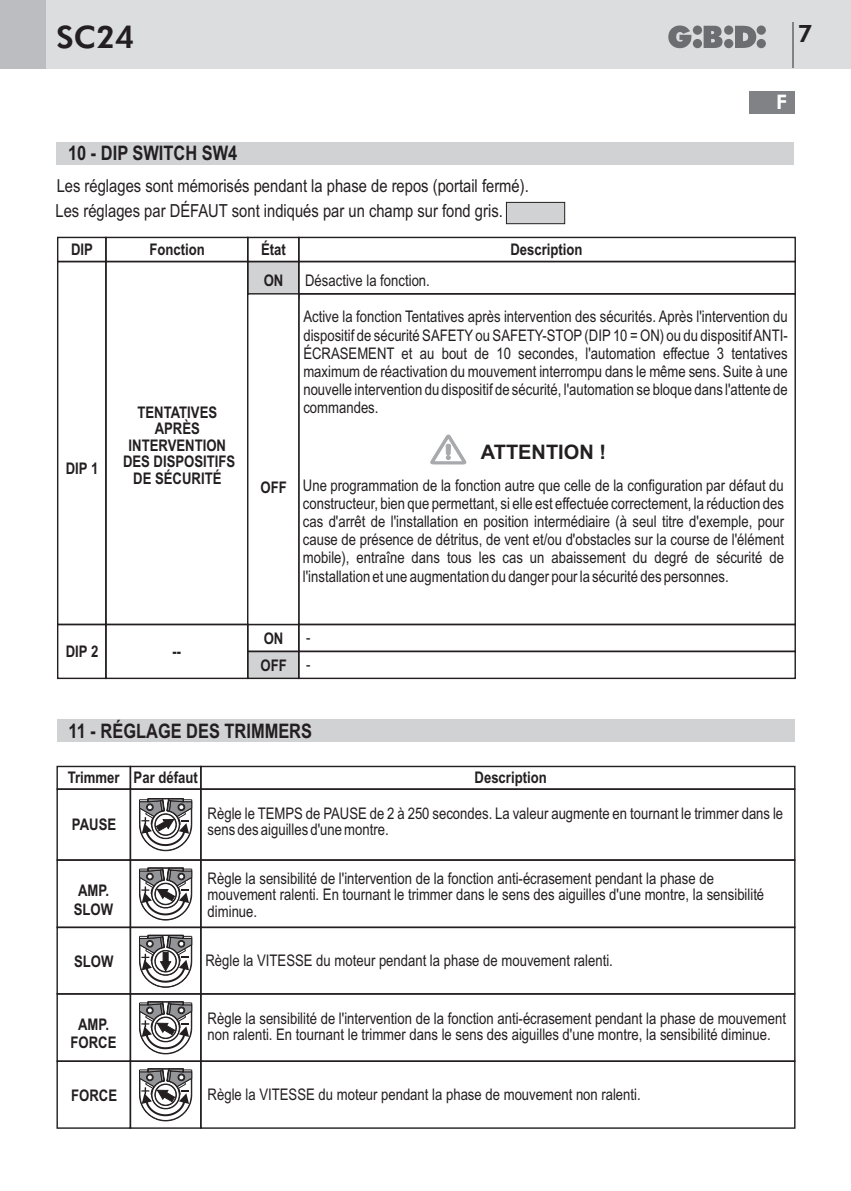
<style>
.page{position:relative;width:851px;height:1191px;background:#fff}
.page>*{position:absolute;margin:0;border:0;box-sizing:border-box;transform-origin:0 0}
.t1{font:800 31px "Futura BT";color:#231f20}
.t2{font:800 24px "Futura BT";color:#231f20}
.t3{font:700 20px "Arial Narrow";color:#231f20}
.t4{font:700 20px "Arial";color:#231f20}
.t5{font:800 20px "Futura BT";color:#fff}
.t6{font:18px "Arial Narrow";color:#231f20}
.t7{font:17.8px "Arial Narrow";color:#231f20}
.t8{font:16px/18.2px "Arial Narrow";color:#231f20}
.t9{font:700 16px/16.4px "Arial Narrow";color:#231f20}
</style>
<div class="page">
<div style="left:0;top:0;width:850px;height:68px;background:#dcdddf"></div>
<div style="left:0;top:0;width:45px;height:68px;background:#bcbdc0"></div>
<svg style="left:668px;top:26px;width:97px;height:22px"></svg>
<hr style="left:792px;top:23px;width:2px;height:45px;background:#808285">
<div style="left:748px;top:91px;width:46px;height:22px;background:#808285"></div>
<div style="left:298px;top:261px;width:497px;height:33px;border:1px solid #231f20"></div>
<div style="left:57px;top:142px;width:737px;height:22px;background:#d1d2d4"></div>
<svg style="left:506px;top:202px;width:59px;height:22px"></svg>
<svg style="left:246px;top:652px;width:54px;height:28px"></svg>
<div style="left:57px;top:624px;width:50px;height:55px;border:1px solid #231f20"></div>
<div style="left:247px;top:624px;width:52px;height:28px;border:1px solid #231f20"></div>
<div style="left:105px;top:624px;width:143px;height:55px;border:1px solid #231f20"></div>
<div style="left:298px;top:624px;width:497px;height:28px;border:1px solid #231f20"></div>
<div style="left:298px;top:650px;width:497px;height:29px;border:1px solid #231f20"></div>
<div style="left:57px;top:237px;width:50px;height:25px;border:1px solid #231f20"></div>
<div style="left:247px;top:237px;width:52px;height:25px;border:1px solid #231f20"></div>
<div style="left:105px;top:237px;width:143px;height:25px;border:1px solid #231f20"></div>
<div style="left:298px;top:237px;width:497px;height:25px;border:1px solid #231f20"></div>
<svg style="left:246px;top:260px;width:54px;height:366px"></svg>
<div style="left:57px;top:261px;width:50px;height:364px;border:1px solid #231f20"></div>
<div style="left:56px;top:859px;width:75px;height:69px;border:1px solid #231f20"></div>
<div style="left:57px;top:719px;width:737px;height:23px;background:#d1d2d4"></div>
<div style="left:56px;top:765px;width:75px;height:25px;border:1px solid #231f20"></div>
<div style="left:200px;top:765px;width:595px;height:25px;border:1px solid #231f20"></div>
<div style="left:200px;top:788px;width:595px;height:72px;border:1px solid #231f20"></div>
<div style="left:200px;top:926px;width:595px;height:68px;border:1px solid #231f20"></div>
<div style="left:56px;top:788px;width:75px;height:72px;border:1px solid #231f20"></div>
<div style="left:56px;top:1060px;width:75px;height:68px;border:1px solid #231f20"></div>
<div style="left:56px;top:926px;width:75px;height:68px;border:1px solid #231f20"></div>
<div style="left:130px;top:859px;width:71px;height:69px;border:1px solid #231f20"></div>
<div style="left:130px;top:765px;width:71px;height:25px;border:1px solid #231f20"></div>
<div style="left:130px;top:788px;width:71px;height:72px;border:1px solid #231f20"></div>
<div style="left:130px;top:926px;width:71px;height:68px;border:1px solid #231f20"></div>
<svg style="left:430px;top:434px;width:36px;height:30px"></svg>
<svg style="left:139px;top:798px;width:53px;height:53px"></svg>
<svg style="left:139px;top:1068px;width:53px;height:53px"></svg>
<svg style="left:139px;top:934px;width:53px;height:53px"></svg>
<svg style="left:139px;top:867px;width:53px;height:53px"></svg>
<div style="left:200px;top:993px;width:595px;height:69px;border:1px solid #231f20"></div>
<div style="left:56px;top:993px;width:75px;height:69px;border:1px solid #231f20"></div>
<div style="left:130px;top:993px;width:71px;height:69px;border:1px solid #231f20"></div>
<svg style="left:139px;top:1001px;width:53px;height:53px"></svg>
<h1 class="t1" style="left:56px;top:24px;width:79px">SC24</h1>
<h2 class="t2" style="left:797px;top:23px;width:16px">7</h2>
<p class="t3" style="left:68px;top:146px;width:171px">10 - DIP SWITCH SW4</p>
<p class="t7" style="left:57px;top:179px;width:473px">Les réglages sont mémorisés pendant la phase de repos (portail fermé).</p>
<p class="t6" style="left:56px;top:204px;width:448px">Les réglages par DÉFAUT sont indiqués par un champ sur fond gris.</p>
<p class="t9" style="left:71px;top:243px;width:23px">DIP</p>
<p class="t9" style="left:149px;top:243px;width:57px">Fonction</p>
<p class="t9" style="left:261px;top:243px;width:26px">État</p>
<p class="t9" style="left:510px;top:243px;width:74px">Description</p>
<p class="t9" style="left:264px;top:273px;width:21px">ON</p>
<p class="t8" style="left:305px;top:272px;width:126px">Désactive la fonction.</p>
<p class="t5" style="left:776px;top:94px;width:12px">F</p>
<p class="t9" style="left:66px;top:462px;width:34px">DIP 1</p>
<p class="t9" style="left:123px;top:405px;width:114px;text-align:center">TENTATIVES<br>APRÈS<br>INTERVENTION<br>DES DISPOSITIFS<br>DE SÉCURITÉ</p>
<p class="t9" style="left:260px;top:480px;width:28px">OFF</p>
<p class="t8" style="left:303px;top:309px;width:486px;text-align:justify">Active la fonction Tentatives après intervention des sécurités. Après l'intervention du dispositif de sécurité SAFETYou SAFETY-STOP (DIP 10 = ON) ou du dispositif ANTI-ÉCRASEMENT et au bout de 10 secondes, l'automation effectue 3 tentatives maximum de réactivation du mouvement interrompu dans le même sens. Suite à une nouvelle intervention du dispositif de sécurité, l'automation se bloque dans l'attente de commandes.</p>
<p class="t4" style="left:481px;top:444px;width:127px">ATTENTION !</p>
<p class="t8" style="left:303px;top:478px;width:482px;text-align:justify">Une programmation de la fonction autre que celle de la configuration par défaut du constructeur, bien que permettant, si elle est effectuée correctement, la réduction des cas d'arrêt de l'installation en position intermédiaire (à seul titre d'exemple, pour cause de présence de détritus, de vent et/ou d'obstacles sur la course de l'élément mobile), entraîne dans tous les cas un abaissement du degré de sécurité de l'installation et une augmentation du danger pour la sécurité des personnes.</p>
<p class="t9" style="left:260px;top:626px;width:28px;line-height:27px">ON<br>OFF</p>
<p class="t9" style="left:66px;top:644px;width:34px">DIP 2</p>
<p class="t8" style="left:306px;top:625px;width:6px;line-height:27px">- -</p>
<p class="t9" style="left:173px;top:645px;width:10px">--</p>
<p class="t3" style="left:69px;top:723px;width:245px">11 - RÉGLAGE DES TRIMMERS</p>
<p class="t9" style="left:68px;top:771px;width:53px">Trimmer</p>
<p class="t9" style="left:72px;top:818px;width:46px">PAUSE</p>
<p class="t9" style="left:134px;top:771px;width:66px">Par défaut</p>
<p class="t9" style="left:474px;top:771px;width:74px">Description</p>
<p class="t8" style="left:207px;top:806px;width:577px;line-height:16.4px">Règle le TEMPS de PAUSE de 2 à 250 secondes. La valeur augmente en tournant le trimmer dans le sens des aiguilles d'une montre.</p>
<p class="t9" style="left:74px;top:883px;width:41px;line-height:18.2px">AMP.<br>SLOW</p>
<p class="t9" style="left:74px;top:954px;width:41px">SLOW</p>
<p class="t9" style="left:71px;top:1016px;width:47px;line-height:18.2px;text-align:center">AMP.<br>FORCE</p>
<p class="t9" style="left:71px;top:1088px;width:47px">FORCE</p>
<p class="t8" style="left:207px;top:871px;width:558px;line-height:16.4px">Règle la sensibilité de l'intervention de la fonction anti-écrasement pendant la phase de mouvement ralenti. En tournant le trimmer dans le sens des aiguilles d'une montre, la sensibilité diminue.</p>
<p class="t8" style="left:205px;top:953px;width:409px">Règle la VITESSE du moteur pendant la phase de mouvement ralenti.</p>
<p class="t8" style="left:207px;top:1011px;width:580px;line-height:16.4px">Règle la sensibilité de l'intervention de la fonction anti-écrasement pendant la phase de mouvement non ralenti. En tournant le trimmer dans le sens des aiguilles d'une montre, la sensibilité diminue.</p>
<p class="t8" style="left:207px;top:1087px;width:434px">Règle la VITESSE du moteur pendant la phase de mouvement non ralenti.</p>
</div>
